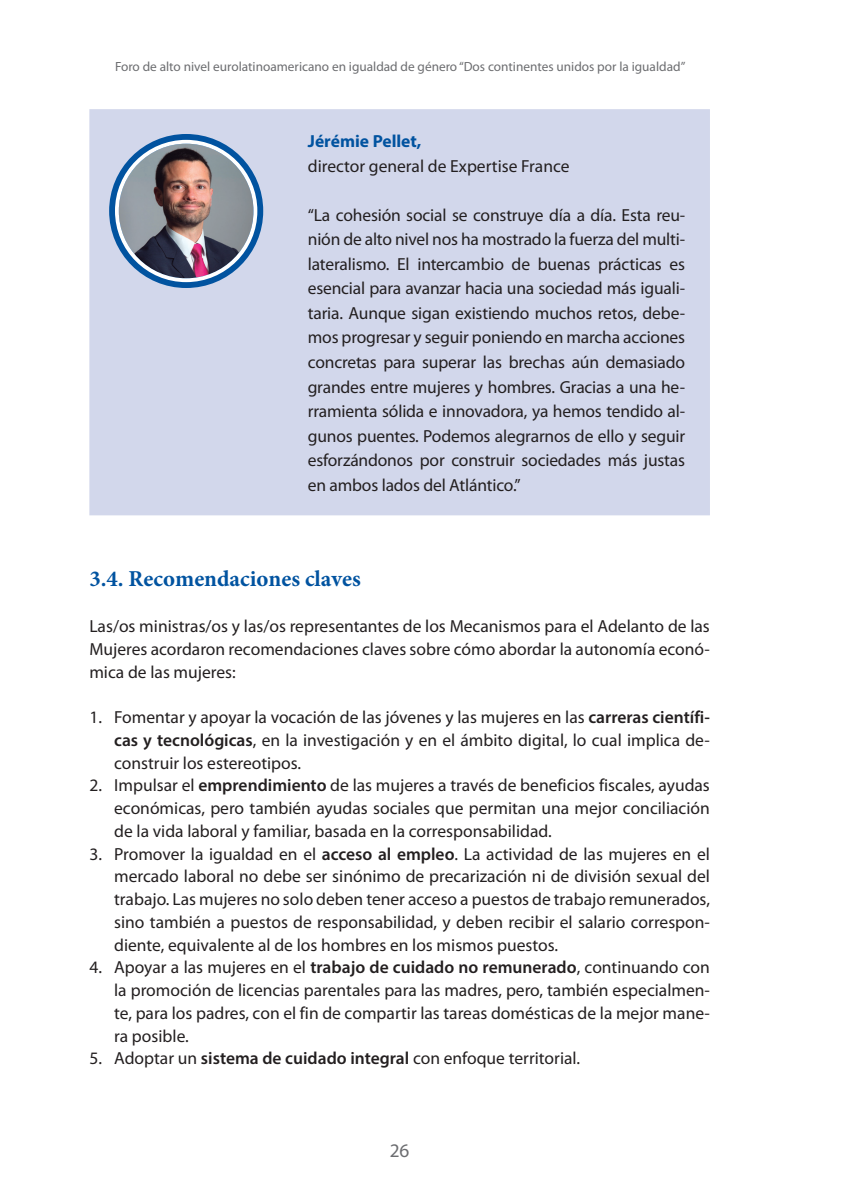
<style>
.page{position:relative;width:844px;height:1191px;background:#fff}
.page>*{position:absolute;margin:0;border:0;box-sizing:border-box;transform-origin:0 0}
.ladillo_1{font:700 22.75px "Minion Pro";color:#0153a0}
.t1{font:19.25px "Myriad Pro";color:#6c6d70}
.texto_cuadros_nuevos{font:17.5px/24.5px "Myriad Pro";color:#231f20;text-align:justify}
.cuerpo_de_texto{font:17.5px/22.8px "Myriad Pro";color:#231f20;text-align:justify}
.texto_cuadros_nuevos-2{font:700 17.5px "Myriad Pro";color:#0153a0}
.t2{font:13.3px "Myriad Pro";color:#6c6d70}
.s1{font-weight:600}
</style>
<div class="page">
<div style="left:89px;top:109px;width:620px;height:406px;background:#d2d7eb"></div>
<svg style="left:109px;top:134px;width:154px;height:154px;fill:#0153a0"></svg>
<img style="left:119px;top:144px;width:134px;height:134px;border-radius:67px">
<div style="left:115px;top:140px;width:142px;height:142px;border:4px solid #fff;border-radius:50%"></div>
<p class="t2" style="left:115px;top:59px;width:571px">Foro de alto nivel eurolatinoamericano en igualdad de género “Dos continentes unidos por la igualdad”</p>
<p class="texto_cuadros_nuevos-2" style="left:308px;top:130px;width:115px">Jérémie Pellet,</p>
<p class="texto_cuadros_nuevos" style="left:308px;top:153px;width:263px">director general de Expertise France</p>
<p class="texto_cuadros_nuevos" style="left:308px;top:202px;width:379px">“La cohesión social se construye día a día. Esta reu&shy;nión de alto nivel nos ha mostrado la fuerza del multi&shy;lateralismo. El intercambio de buenas prácticas es esencial para avanzar hacia una sociedad más iguali&shy;taria. Aunque sigan existiendo muchos retos, debe&shy;mos progresar y seguir poniendo en marcha acciones concretas para superar las brechas aún demasiado grandes entre mujeres y hombres. Gracias a una he&shy;rramienta sólida e innovadora, ya hemos tendido al&shy;gunos puentes. Podemos alegrarnos de ello y seguir esforzándonos por construir sociedades más justas en ambos lados del Atlántico.”</p>
<p class="ladillo_1" style="left:89px;top:563px;width:273px">3.4. Recomendaciones claves</p>
<p class="cuerpo_de_texto" style="left:89px;top:614px;width:622px">Las/os ministras/os y las/os representantes de los Mecanismos para el Adelanto de las Mujeres acordaron recomendaciones claves sobre cómo abordar la autonomía econó&shy;mica de las mujeres:</p>
<p class="texto_cuadros_nuevos" style="left:114px;top:705px;width:597px;line-height:22.8px;text-indent:-25px">1. Fomentar y apoyar la vocación de las jóvenes y las mujeres en las <span class="s1">carreras científi&shy;cas y tecnológicas</span>, en la investigación y en el ámbito digital, lo cual implica de&shy;construir los estereotipos.</p>
<p class="texto_cuadros_nuevos" style="left:114px;top:773px;width:597px;line-height:22.8px;text-indent:-25px">2. Impulsar el <span class="s1">emprendimiento</span> de las mujeres a través de beneficios fiscales, ayudas económicas, pero también ayudas sociales que permitan una mejor conciliación de la vida laboral y familiar, basada en la corresponsabilidad.</p>
<p class="texto_cuadros_nuevos" style="left:114px;top:842px;width:597px;line-height:22.8px;text-indent:-25px">3. Promover la igualdad en el <span class="s1">acceso al empleo</span>. La actividad de las mujeres en el mercado laboral no debe ser sinónimo de precarización ni de división sexual del trabajo. Las mujeres no solo deben tener acceso a puestos de trabajo remunerados, sino también a puestos de responsabilidad, y deben recibir el salario correspon&shy;diente, equivalente al de los hombres en los mismos puestos.</p>
<p class="texto_cuadros_nuevos" style="left:114px;top:955px;width:597px;line-height:22.8px;text-indent:-25px">4. Apoyar a las mujeres en el <span class="s1">trabajo de cuidado no remunerado</span>, continuando con la promoción de licencias parentales para las madres, pero, también especialmen&shy;te, para los padres, con el fin de compartir las tareas domésticas de la mejor mane&shy;ra posible.</p>
<p class="texto_cuadros_nuevos" style="left:89px;top:1046px;width:492px">5. Adoptar un <span class="s1">sistema de cuidado integral</span> con enfoque territorial.</p>
<p class="t1" style="left:389px;top:1138px;width:21px">26</p>
</div>
